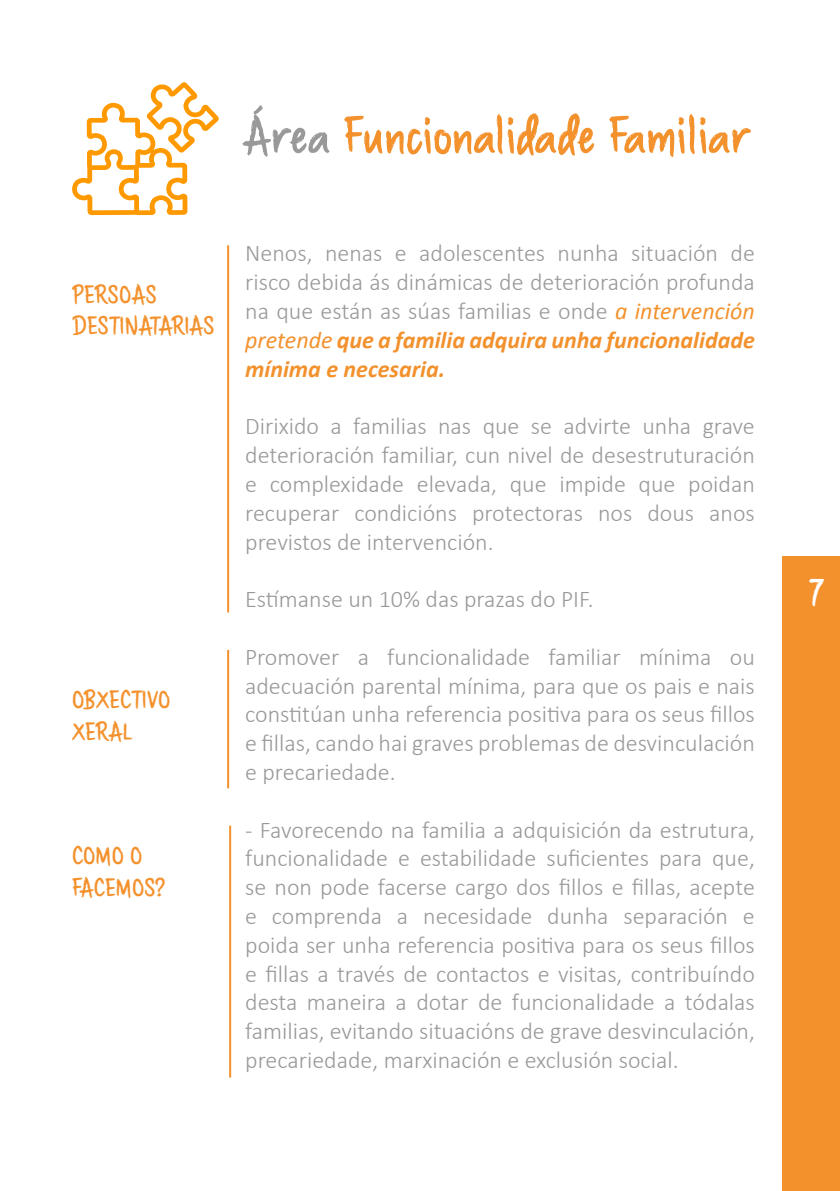
<style>
.page{position:relative;width:840px;height:1191px;background:#fff}
.page>*{position:absolute;margin:0;border:0;box-sizing:border-box;transform-origin:0 0}
.t1{font:52px "Brushaff";color:#f3912d}
.t2{font:40px "Brushaff";color:#fff}
.t3{font:26px/31.2px "Brushaff";color:#f3912d}
.t4{font:300 24px/28.8px "Calibri";color:#9a999a;text-align:justify}
.s1{color:#999}
.s2{font-weight:400;font-style:italic;color:#f3912d}
.s3{font-weight:700;font-style:italic;color:#f3912d}
</style>
<div class="page">
<div style="left:782px;top:556px;width:57px;height:635px;background:#f3912d"></div>
<hr style="left:227px;top:245px;width:2px;height:367px;background:#f3912d">
<hr style="left:227px;top:650px;width:2px;height:138px;background:#f3912d">
<svg style="left:72px;top:82px;width:146px;height:133px"></svg>
<hr style="left:229px;top:825px;width:2px;height:252px;background:#f3912d">
<h1 class="t1" style="left:243px;top:105px;width:508px"><span class="s1">Área</span> Funcionalidade Familiar</h1>
<p class="t3" style="left:72px;top:281px;width:144px">PERSOAS<br>DESTINATARIAS</p>
<p class="t3" style="left:72px;top:687px;width:100px">OBXECTIVO<br>XERAL</p>
<p class="t3" style="left:72px;top:843px;width:95px">COMO O<br>FACEMOS?</p>
<p class="t4" style="left:245px;top:239px;width:511px">Nenos, nenas e adolescentes nunha situación de risco debida ás dinámicas de deterioración profunda na que están as súas familias e onde <span class="s2">a intervención pretende</span> <span class="s3">que a familia adquira unha funcionalidade mínima e necesaria.</span></p>
<p class="t4" style="left:245px;top:412px;width:511px">Dirixido a familias nas que se advirte unha grave deterioración familiar, cun nivel de desestruturación e complexidade elevada, que impide que poidan recuperar condicións protectoras nos dous anos previstos de intervención.</p>
<p class="t4" style="left:245px;top:584px;width:350px">Estímanse un 10% das prazas do PIF.</p>
<p class="t4" style="left:245px;top:642px;width:511px">Promover a funcionalidade familiar mínima ou adecuación parental mínima, para que os pais e nais constitúan unha referencia positiva para os seus fillos e fillas, cando hai graves problemas de desvinculación e precariedade.</p>
<p class="t4" style="left:245px;top:815px;width:511px">- Favorecendo na familia a adquisición da estrutura, funcionalidade e estabilidade suficientes para que, se non pode facerse cargo dos fillos e fillas, acepte e comprenda a necesidade dunha separación e poida ser unha referencia positiva para os seus fillos e fillas a través de contactos e visitas, contribuíndo desta maneira a dotar de funcionalidade a tódalas familias, evitando situacións de grave desvinculación, precariedade, marxinación e exclusión social.</p>
<h2 class="t2" style="left:808px;top:570px;width:16px">7</h2>
</div>
